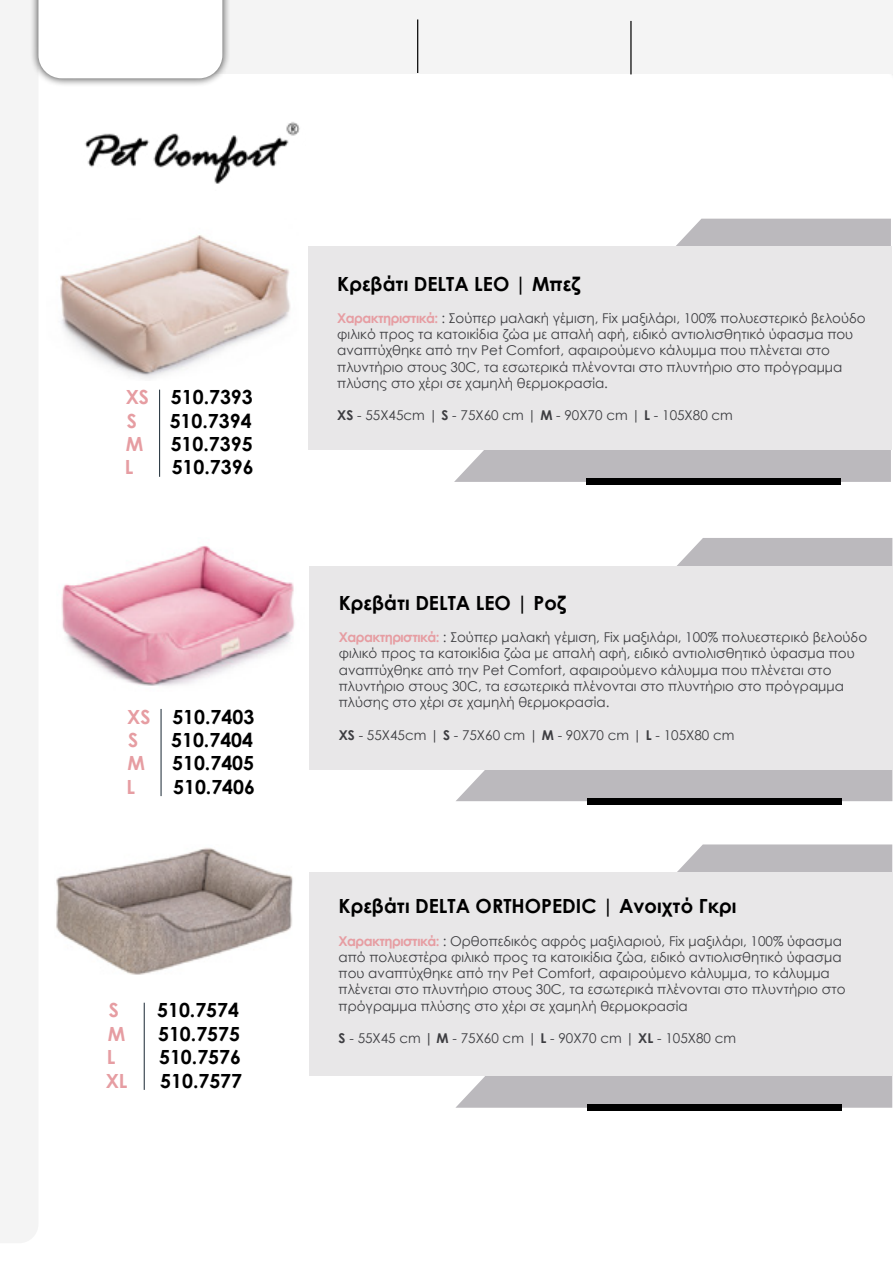
<style>
.page{position:relative;width:893px;height:1263px;background:#fff}
.page>*{position:absolute;margin:0;border:0;box-sizing:border-box;transform-origin:0 0}
.t1{font:700 19.5px/23.4px "Century Gothic";color:#000}
.t2{font:700 19.5px "Century Gothic";color:#e69da2}
.t3{font:13.5px/16.2px "Century Gothic";color:#3d3d41}
.s1{color:#e69da2}
.s2{font-weight:700;color:#e69da2}
.s3{font-weight:700}
</style>
<div class="page">
<div style="left:0;top:0;width:38px;height:1243px;background:#f4f4f4"></div>
<div style="left:214px;top:0;width:679px;height:74px;background:#f4f4f4"></div>
<div style="left:31px;top:0;width:199px;height:87px;background:#000;opacity:.75"></div>
<svg style="left:38px;top:0;width:184px;height:78px"></svg>
<hr style="left:417px;top:19px;width:1px;height:54px;background:#000">
<hr style="left:630px;top:21px;width:2px;height:53px;background:#000">
<img style="left:85px;top:122px;width:215px;height:62px">
<svg style="left:454px;top:219px;width:437px;height:263px;fill:#bbb9bd"></svg>
<svg style="left:456px;top:538px;width:436px;height:263px;fill:#bbb9bd"></svg>
<div style="left:308px;top:247px;width:583px;height:203px;background:#e8e7e8"></div>
<div style="left:310px;top:566px;width:583px;height:203px;background:#e8e7e8"></div>
<div style="left:586px;top:479px;width:255px;height:6px;background:#000"></div>
<div style="left:588px;top:798px;width:254px;height:6px;background:#000"></div>
<img style="left:60px;top:235px;width:230px;height:144px">
<hr style="left:159px;top:390px;width:1px;height:87px;background:#323f49">
<hr style="left:160px;top:709px;width:2px;height:87px;background:#323f49">
<img style="left:61px;top:545px;width:234px;height:141px">
<svg style="left:455px;top:844px;width:437px;height:264px;fill:#bbb9bd"></svg>
<div style="left:310px;top:873px;width:583px;height:203px;background:#e8e7e8"></div>
<div style="left:588px;top:1104px;width:254px;height:7px;background:#000"></div>
<hr style="left:144px;top:1003px;width:1px;height:87px;background:#323f49">
<img style="left:56px;top:848px;width:237px;height:127px">
<h1 class="t1" style="left:126px;top:385px;width:129px"><span class="s1">XS</span> 510.7393<br><span class="s1">S</span></h1>
<h1 class="t1" style="left:170px;top:408px;width:83px">510.7394</h1>
<h1 class="t2" style="left:126px;top:429px;width:19px">M</h1>
<h1 class="t1" style="left:171px;top:431px;width:83px">510.7395</h1>
<h1 class="t2" style="left:125px;top:453px;width:10px">L</h1>
<h1 class="t1" style="left:172px;top:455px;width:83px">510.7396</h1>
<h1 class="t1" style="left:127px;top:704px;width:129px"><span class="s1">XS</span> 510.7403<br><span class="s1">S</span></h1>
<h1 class="t1" style="left:171px;top:727px;width:83px">510.7404</h1>
<h1 class="t2" style="left:127px;top:748px;width:19px">M</h1>
<h1 class="t1" style="left:172px;top:751px;width:83px">510.7405</h1>
<h1 class="t2" style="left:126px;top:772px;width:10px">L</h1>
<h1 class="t1" style="left:173px;top:774px;width:83px">510.7406</h1>
<h1 class="t2" style="left:109px;top:995px;width:12px">S</h1>
<h1 class="t1" style="left:157px;top:998px;width:83px">510.7574</h1>
<h1 class="t2" style="left:108px;top:1019px;width:19px">M</h1>
<h1 class="t1" style="left:158px;top:1021px;width:83px">510.7575</h1>
<h1 class="t2" style="left:107px;top:1042px;width:10px">L</h1>
<h1 class="t1" style="left:159px;top:1044px;width:83px">510.7576</h1>
<h1 class="t2" style="left:106px;top:1066px;width:23px">XL</h1>
<h1 class="t1" style="left:160px;top:1068px;width:83px">510.7577</h1>
<h1 class="t1" style="left:337px;top:271px;width:245px">Κρεβάτι DELTA LEO | Μπεζ</h1>
<p class="t3" style="left:337px;top:310px;width:530px"><span class="s2">Χαρακτηριστικά:</span> : Σούπερ μαλακή γέμιση, Fix μαξιλάρι, 100% πολυεστερικό βελούδο φιλικό προς τα κατοικίδια ζώα με απαλή αφή, ειδικό αντιολισθητικό ύφασμα που αναπτύχθηκε από την Pet Comfort, αφαιρούμενο κάλυμμα που πλένεται στο πλυντήριο στους 30C, τα εσωτερικά πλένονται στο πλυντήριο στο πρόγραμμα πλύσης στο χέρι σε χαμηλή θερμοκρασία.</p>
<p class="t3" style="left:337px;top:407px;width:397px"><span class="s3">XS</span> - 55X45cm | <span class="s3">S</span> - 75X60 cm | <span class="s3">M</span> - 90X70 cm | <span class="s3">L</span> - 105X80 cm</p>
<h1 class="t1" style="left:339px;top:590px;width:229px">Κρεβάτι DELTA LEO | Ροζ</h1>
<p class="t3" style="left:339px;top:629px;width:530px"><span class="s2">Χαρακτηριστικά:</span> : Σούπερ μαλακή γέμιση, Fix μαξιλάρι, 100% πολυεστερικό βελούδο φιλικό προς τα κατοικίδια ζώα με απαλή αφή, ειδικό αντιολισθητικό ύφασμα που αναπτύχθηκε από την Pet Comfort, αφαιρούμενο κάλυμμα που πλένεται στο πλυντήριο στους 30C, τα εσωτερικά πλένονται στο πλυντήριο στο πρόγραμμα πλύσης στο χέρι σε χαμηλή θερμοκρασία.</p>
<p class="t3" style="left:339px;top:726px;width:397px"><span class="s3">XS</span> - 55X45cm | <span class="s3">S</span> - 75X60 cm | <span class="s3">M</span> - 90X70 cm | <span class="s3">L</span> - 105X80 cm</p>
<h1 class="t1" style="left:339px;top:894px;width:399px">Κρεβάτι DELTA ORTHOPEDIC | Ανοιχτό Γκρι</h1>
<p class="t3" style="left:339px;top:932px;width:508px"><span class="s2">Χαρακτηριστικά:</span> : Ορθοπεδικός αφρός μαξιλαριού, Fix μαξιλάρι, 100% ύφασμα από πολυεστέρα φιλικό προς τα κατοικίδια ζώα, ειδικό αντιολισθητικό ύφασμα που αναπτύχθηκε από την Pet Comfort, αφαιρούμενο κάλυμμα, το κάλυμμα πλένεται στο πλυντήριο στους 30C, τα εσωτερικά πλένονται στο πλυντήριο στο πρόγραμμα πλύσης στο χέρι σε χαμηλή θερμοκρασία</p>
<p class="t3" style="left:339px;top:1030px;width:399px"><span class="s3">S</span> - 55X45 cm <span class="s3">| M</span> - 75X60 cm | <span class="s3">L</span> - 90X70 cm | <span class="s3">XL</span> - 105X80 cm</p>
</div>
